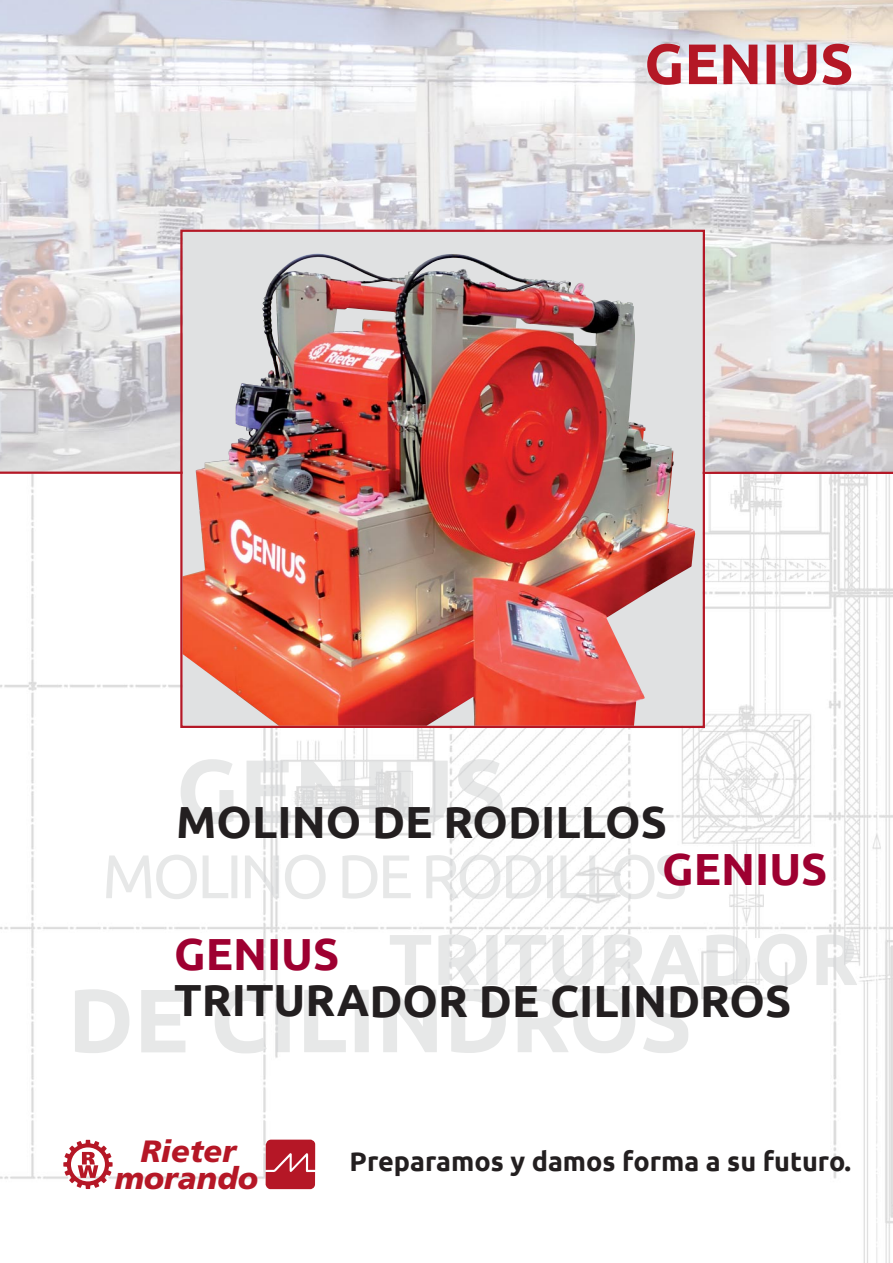
<style>
.page{position:relative;width:893px;height:1263px;background:#fff}
.page>*{position:absolute;margin:0;border:0;box-sizing:border-box;transform-origin:0 0}
.t1{font:700 57px "Ubuntu";color:#b41826}
.t2{font:700 45px "Ubuntu";color:#231f20}
.t3{font:700 45px "Ubuntu";color:#9e0031}
.t4{font:italic 900 30.75px "Frutiger";color:#b51726}
.t5{font:700 27px "Ubuntu";color:#231f20}
</style>
<div class="page">
<img style="left:0;top:474px;width:893px;height:789px">
<img style="left:0;top:0;width:893px;height:470px">
<hr style="left:0;top:472px;width:893px;height:2px;background:#b41826">
<img style="left:183px;top:233px;width:519px;height:492px">
<img style="left:196px;top:253px;width:431px;height:317px">
<div style="left:180px;top:230px;width:525px;height:498px;border:2px solid #b41826"></div>
<img style="left:181px;top:759px;width:322px;height:65px">
<img style="left:106px;top:855px;width:271px;height:44px">
<img style="left:75px;top:988px;width:558px;height:66px">
<img style="left:390px;top:934px;width:415px;height:52px">
<svg style="left:63px;top:1140px;width:50px;height:49px"></svg>
<svg style="left:266px;top:1139px;width:49px;height:50px;background:#bc2e3c"></svg>
<p class="t1" style="left:644px;top:31px;width:211px">GENIUS</p>
<p class="t2" style="left:176px;top:796px;width:492px">MOLINO DE RODILLOS</p>
<p class="t3" style="left:662px;top:843px;width:167px">GENIUS</p>
<p class="t3" style="left:174px;top:928px;width:167px">GENIUS</p>
<p class="t2" style="left:174px;top:975px;width:619px">TRITURADOR DE CILINDROS</p>
<p class="t4" style="left:140px;top:1139px;width:97px">Rieter</p>
<p class="t4" style="left:115px;top:1166px;width:145px">morando</p>
<p class="t5" style="left:350px;top:1146px;width:503px">Preparamos y damos forma a su futuro.</p>
</div>
